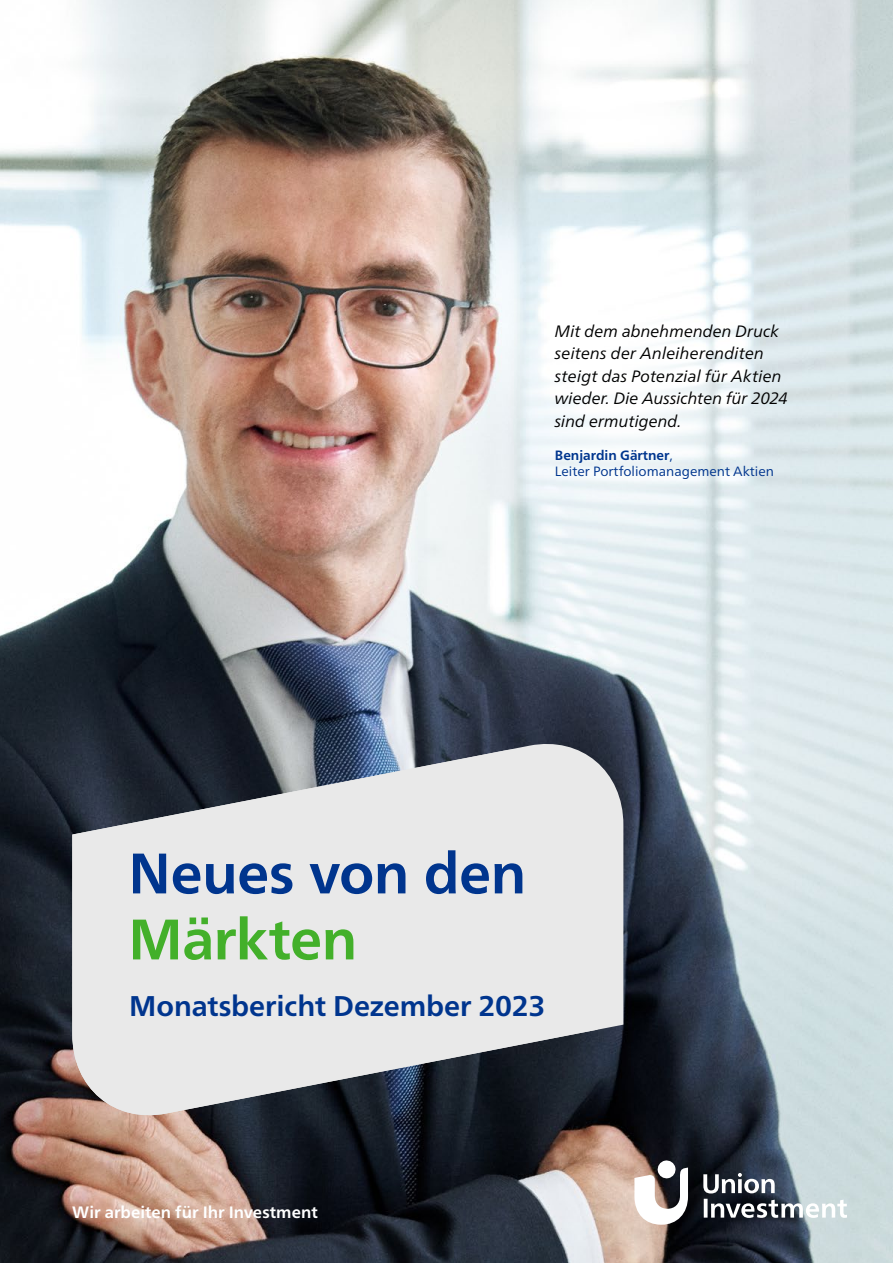
<style>
.page{position:relative;width:893px;height:1263px;background:#fff}
.page>*{position:absolute;margin:0;border:0;box-sizing:border-box;transform-origin:0 0}
.t1{font:57px "Frutiger Neuefuer UI Bold";letter-spacing:-.01em;color:#00358e}
.t2{font:57px "Frutiger Neuefuer UI Bold";letter-spacing:-.01em;color:#43b02a}
.t3{font:28.5px "Frutiger Neuefuer UI Bold";letter-spacing:-.005em;color:#00358e}
.t4{font:16.5px/22.5px "Frutiger Neuefuer UI Book It";letter-spacing:.005em;color:#000}
.t5{font:16.5px "Frutiger Neuefuer UI Bold";color:#fff}
.t6{font:13.5px "Frutiger Neuefuer UI Book";color:#00358e}
.t7{font:13.5px "Frutiger Neuefuer UI Bold";color:#00358e}
.s1{font-family:"Frutiger Neuefuer UI Book"}
</style>
<div class="page">
<img style="left:0;top:0;width:893px;height:1263px">
<svg style="left:478px;top:188px;width:310px;height:392px"></svg>
<svg style="left:72px;top:727px;width:551px;height:405px;background:#b5b6b9"></svg>
<svg style="left:634px;top:1160px;width:213px;height:65px"></svg>
<p class="t4" style="left:555px;top:320px;width:234px">Mit dem abnehmenden Druck seitens der Anleiherenditen steigt das Potenzial für Aktien wieder. Die Aussichten für 2024 sind ermutigend.</p>
<p class="t7" style="left:555px;top:447px;width:119px">Benjardin Gärtner<span class="s1">,</span></p>
<p class="t6" style="left:555px;top:463px;width:221px">Leiter Portfoliomanagement Aktien</p>
<h1 class="t1" style="left:128px;top:840px;width:400px">Neues von den</h1>
<h1 class="t2" style="left:128px;top:906px;width:231px">Märkten</h1>
<h2 class="t3" style="left:129px;top:989px;width:418px">Monatsbericht Dezember 2023</h2>
<h2 class="t3" style="left:331px;top:989px;width:171px">August 2022</h2>
<p class="t5" style="left:72px;top:1203px;width:247px">Wir arbeiten für Ihr Investment</p>
</div>
